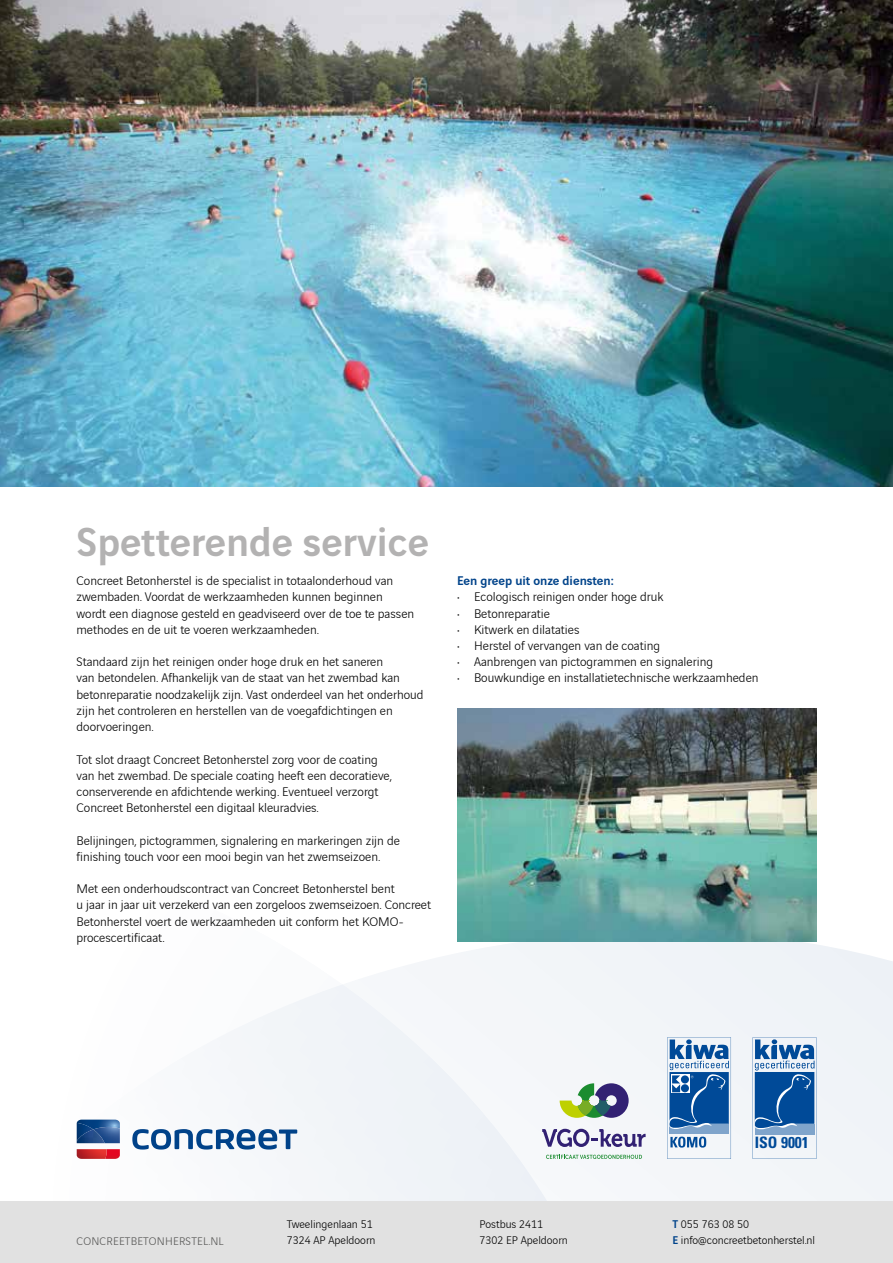
<style>
.page{position:relative;width:893px;height:1263px;background:#fff}
.page>*{position:absolute;margin:0;border:0;box-sizing:border-box;transform-origin:0 0}
.t1{font:500 43.2px "Vinci Sans";color:#b3b2b2}
.t2{font:700 condensed 15.75px "Univers LT Std";color:#004a98}
.t3{font:300 13.5px/16.2px "Vinci Sans";color:#000}
.t4{font:500 13.5px "Vinci Sans";color:#00438a}
.t5{font:300 12px/16.5px "Vinci Sans";color:#000}
.t6{font:300 12px "Vinci Sans";letter-spacing:.02em;color:#575756}
.s1{font-weight:500;color:#00438a}
</style>
<div class="page">
<div style="left:587px;top:931px;width:306px;height:270px;background:#f1f4f8"></div>
<svg style="left:76px;top:942px;width:511px;height:259px;fill:#f5f7fa"></svg>
<img style="left:0;top:0;width:893px;height:486px">
<div style="left:0;top:1201px;width:893px;height:62px;background:#e1e1e1"></div>
<svg style="left:542px;top:1129px;width:104px;height:18px"></svg>
<svg style="left:546px;top:1155px;width:96px;height:4px"></svg>
<svg style="left:560px;top:1083px;width:69px;height:35px"></svg>
<svg style="left:132px;top:1129px;width:165px;height:20px"></svg>
<svg style="left:77px;top:1119px;width:44px;height:41px"></svg>
<img style="left:77px;top:1129px;width:28px;height:14px">
<svg style="left:753px;top:1037px;width:63px;height:122px"></svg>
<svg style="left:667px;top:1037px;width:64px;height:122px"></svg>
<img style="left:457px;top:708px;width:359px;height:234px">
<h1 class="t1" style="left:77px;top:509px;width:354px">Spetterende service</h1>
<p class="t3" style="left:77px;top:572px;width:339px">Concreet Betonherstel is de specialist in totaalonderhoud van zwembaden. Voordat de werkzaamheden kunnen beginnen wordt een diagnose gesteld en geadviseerd over de toe te passen methodes en de uit te voeren werkzaamheden.</p>
<p class="t3" style="left:77px;top:653px;width:349px">Standaard zijn het reinigen onder hoge druk en het saneren<br>van betondelen. Afhankelijk van de staat van het zwembad kan betonreparatie noodzakelijk zijn. Vast onderdeel van het onderhoud zijn het controleren en herstellen van de voegafdichtingen en doorvoeringen.</p>
<p class="t3" style="left:77px;top:750px;width:317px">Tot slot draagt Concreet Betonherstel zorg voor de coating van het zwembad. De speciale coating heeft een decoratieve, conserverende en afdichtende werking. Eventueel verzorgt Concreet Betonherstel een digitaal kleuradvies.</p>
<p class="t3" style="left:77px;top:831px;width:325px">Belijningen, pictogrammen, signalering en markeringen zijn de finishing touch voor een mooi begin van het zwemseizoen.</p>
<p class="t3" style="left:77px;top:879px;width:356px">Met een onderhoudscontract van Concreet Betonherstel bent<br>u jaar in jaar uit verzekerd van een zorgeloos zwemseizoen. Concreet Betonherstel voert de werkzaamheden uit conform het KOMO&shy;procescertificaat.</p>
<p class="t4" style="left:457px;top:570px;width:158px">Een greep uit onze diensten:</p>
<p class="t3" style="left:457px;top:588px;width:208px">• Ecologisch reinigen onder hoge druk</p>
<p class="t3" style="left:457px;top:604px;width:94px">• Betonreparatie</p>
<p class="t3" style="left:457px;top:620px;width:124px">• Kitwerk en dilataties</p>
<p class="t3" style="left:457px;top:636px;width:204px">• Herstel of vervangen van de coating</p>
<p class="t3" style="left:457px;top:653px;width:257px">• Aanbrengen van pictogrammen en signalering</p>
<p class="t3" style="left:457px;top:669px;width:303px">• Bouwkundige en installatietechnische werkzaamheden</p>
<p class="t2" style="left:755px;top:1133px;width:56px">ISO 9001</p>
<p class="t6" style="left:77px;top:1232px;width:149px">CONCREETBETONHERSTEL.NL</p>
<p class="t5" style="left:287px;top:1214px;width:90px">Tweelingenlaan 51<br>7324 AP Apeldoorn</p>
<p class="t5" style="left:480px;top:1214px;width:90px">Postbus 2411<br>7302 EP Apeldoorn</p>
<p class="t5" style="left:672px;top:1214px;width:144px"><span class="s1">T</span> 055 763 08 50<br><span class="s1">E</span> info@concreetbetonherstel.nl</p>
</div>
